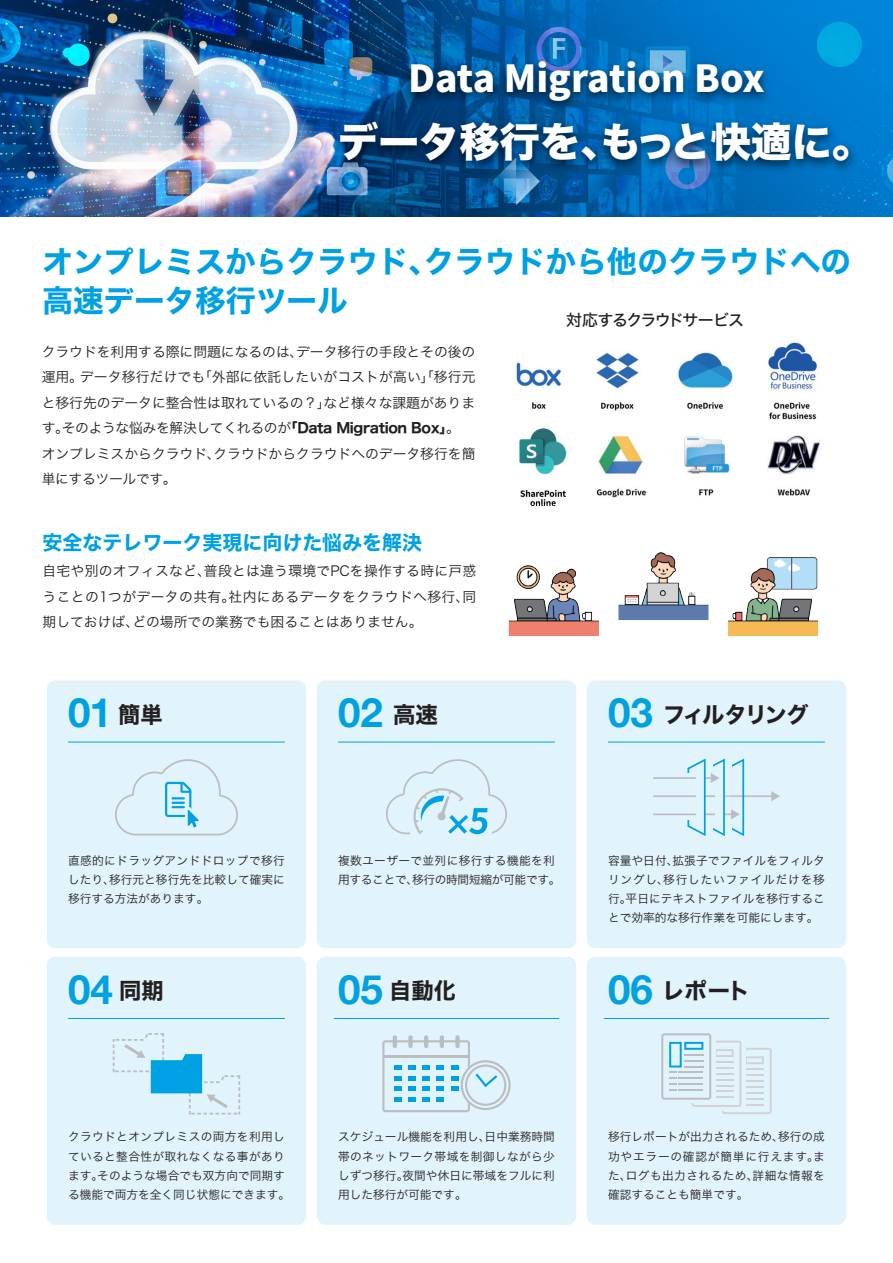
<style>
.page{position:relative;width:893px;height:1263px;background:#fff}
.page>*{position:absolute;margin:0;border:0;box-sizing:border-box;transform-origin:0 0}
.t1{font:40.35px "Hira Kaku Std N W8";color:#fff}
.t2{font:700 40.35px "Helvetica Neue";color:#00a1e3}
.t3{font:900 37.2px "Noto Sans CJ Kjp";color:#fff}
.t4{font:30.45px/39px "Hira Kaku Std N W7";color:#00a1e3}
.t5{font:22.35px "Hira Kaku Std N W7";letter-spacing:-.025em;color:#231f20}
.t6{font:22.35px "Hira Kaku Std N W7";letter-spacing:-.1em;color:#231f20}
.t7{font:19.95px "Hira Kaku Std N W7";color:#00a1e3}
.t8{font:15.9px "Hira Kaku Std N W5";letter-spacing:-.08em;color:#231f20}
.t9{font:13.8px/25.5px "Hira Kaku Std N W3";color:#231f20}
.t10{font:11.7px/19.2px "Hira Kaku Std N W3";letter-spacing:.005em;color:#231f20;text-align:justify}
.t11{font:11.7px/19.2px "Hira Kaku Std N W3";letter-spacing:.03em;color:#231f20}
.s1{font-family:"Hira Kaku Std N W7"}
.s2{font-family:"Hira Kaku Std N W7";font-weight:400;font-size:22.35px;color:#231f20}
.s3{font-family:"Helvetica Neue";font-weight:700;font-size:40.35px;color:#00a1e3}
</style>
<div class="page">
<img style="left:516px;top:342px;width:304px;height:164px">
<img style="left:0;top:0;width:893px;height:217px">
<div style="left:587px;top:957px;width:259px;height:268px;background:#e1f4fc;border-radius:9px"></div>
<div style="left:317px;top:680px;width:259px;height:268px;background:#e1f4fc;border-radius:9px"></div>
<div style="left:47px;top:680px;width:259px;height:268px;background:#e1f4fc;border-radius:9px"></div>
<div style="left:587px;top:680px;width:259px;height:268px;background:#e1f4fc;border-radius:9px"></div>
<div style="left:317px;top:957px;width:259px;height:268px;background:#e1f4fc;border-radius:9px"></div>
<div style="left:47px;top:957px;width:259px;height:268px;background:#e1f4fc;border-radius:9px"></div>
<hr style="left:68px;top:1018px;width:217px;height:1px;background:#00a1e3">
<hr style="left:334px;top:1018px;width:225px;height:1px;background:#00a1e3">
<hr style="left:604px;top:1018px;width:225px;height:1px;background:#00a1e3">
<hr style="left:68px;top:742px;width:217px;height:1px;background:#00a1e3">
<hr style="left:338px;top:742px;width:217px;height:1px;background:#00a1e3">
<hr style="left:608px;top:742px;width:217px;height:1px;background:#00a1e3">
<img style="left:325px;top:113px;width:540px;height:84px">
<svg style="left:115px;top:759px;width:123px;height:77px"></svg>
<svg style="left:386px;top:759px;width:121px;height:75px"></svg>
<hr style="left:727px;top:795px;width:47px;height:2px;background:#bcbdc0">
<svg style="left:771px;top:791px;width:9px;height:10px"></svg>
<hr style="left:653px;top:795px;width:43px;height:2px;background:#bcbdc0">
<hr style="left:653px;top:813px;width:43px;height:2px;background:#bcbdc0">
<hr style="left:653px;top:777px;width:43px;height:2px;background:#bcbdc0">
<svg style="left:687px;top:758px;width:57px;height:78px"></svg>
<svg style="left:113px;top:1033px;width:127px;height:81px"></svg>
<svg style="left:393px;top:1035px;width:4px;height:13px"></svg>
<div style="left:408px;top:1035px;width:5px;height:13px;background:#bcbdc0;border-radius:2px"></div>
<svg style="left:424px;top:1035px;width:4px;height:13px"></svg>
<svg style="left:440px;top:1035px;width:4px;height:13px"></svg>
<div style="left:455px;top:1035px;width:5px;height:13px;background:#bcbdc0;border-radius:2px"></div>
<svg style="left:382px;top:1040px;width:129px;height:72px"></svg>
<svg style="left:661px;top:1033px;width:111px;height:81px"></svg>
<img style="left:508px;top:552px;width:311px;height:84px">
<img style="left:395px;top:51px;width:383px;height:98px">
<h2 class="t3" style="left:408px;top:58px;width:358px">Data Migration Box</h2>
<h1 class="t1" style="left:338px;top:120px;width:536px">データ移行を、もっと快適に。</h1>
<h3 class="t4" style="left:43px;top:244px;width:810px">オンプレミスからクラウド、クラウドから他のクラウドへの高速データ移行ツール</h3>
<p class="t8" style="left:566px;top:308px;width:179px">対応するクラウドサービス</p>
<p class="t9" style="left:42px;top:338px;width:435px">クラウドを利用する際に問題になるのは、データ移行の手段とその後の運用。データ移行だけでも「外部に依託したいがコストが高い」「移行元と移行先のデータに整合性は取れているの？」など様々な課題があります。そのような悩みを解決してくれるのが<span class="s1">「Data Migration Box」</span>。オンプレミスからクラウド、クラウドからクラウドへのデータ移行を簡単にするツールです。</p>
<h3 class="t7" style="left:43px;top:527px;width:381px">安全なテレワーク実現に向けた悩みを解決</h3>
<p class="t9" style="left:43px;top:558px;width:435px;text-align:justify">自宅や別のオフィスなど、普段とは違う環境でPCを操作する時に戸惑うことの1つがデータの共有。社内にあるデータをクラウドへ移行、同期しておけば、どの場所での業務でも困ることはありません。</p>
<h1 class="t2" style="left:68px;top:681px;width:96px">01 <span class="s2">簡単</span></h1>
<h1 class="t2" style="left:338px;top:681px;width:101px">02 <span class="s2">高速</span></h1>
<h3 class="t6" style="left:608px;top:697px;width:202px"><span class="s3">03</span> フィルタリング</h3>
<p class="t10" style="left:68px;top:851px;width:218px">直感的にドラッグアンドドロップで移行したり、移行元と移行先を比較して確実に移行する方法があります。</p>
<p class="t11" style="left:338px;top:851px;width:224px">複数ユーザーで並列に移行する機能を利用することで、移行の時間短縮が可能です。</p>
<p class="t10" style="left:608px;top:851px;width:218px">容量や日付、拡張子でファイルをフィルタリングし、移行したいファイルだけを移行。平日にテキストファイルを移行することで効率的な移行作業を可能にします。</p>
<h1 class="t2" style="left:68px;top:957px;width:97px">04 <span class="s2">同期</span></h1>
<h3 class="t5" style="left:338px;top:973px;width:120px"><span class="s3">05</span> 自動化</h3>
<h3 class="t5" style="left:608px;top:973px;width:143px"><span class="s3">06</span> レポート</h3>
<p class="t11" style="left:68px;top:1127px;width:224px">クラウドとオンプレミスの両方を利用していると整合性が取れなくなる事があります。そのような場合でも双方向で同期する機能で両方を全く同じ状態にできます。</p>
<p class="t10" style="left:338px;top:1127px;width:218px">スケジュール機能を利用し、日中業務時間帯のネットワーク帯域を制御しながら少しずつ移行。夜間や休日に帯域をフルに利用した移行が可能です。</p>
<p class="t10" style="left:608px;top:1127px;width:218px">移行レポートが出力されるため、移行の成功やエラーの確認が簡単に行えます。また、ログも出力されるため、詳細な情報を確認することも簡単です。</p>
</div>
